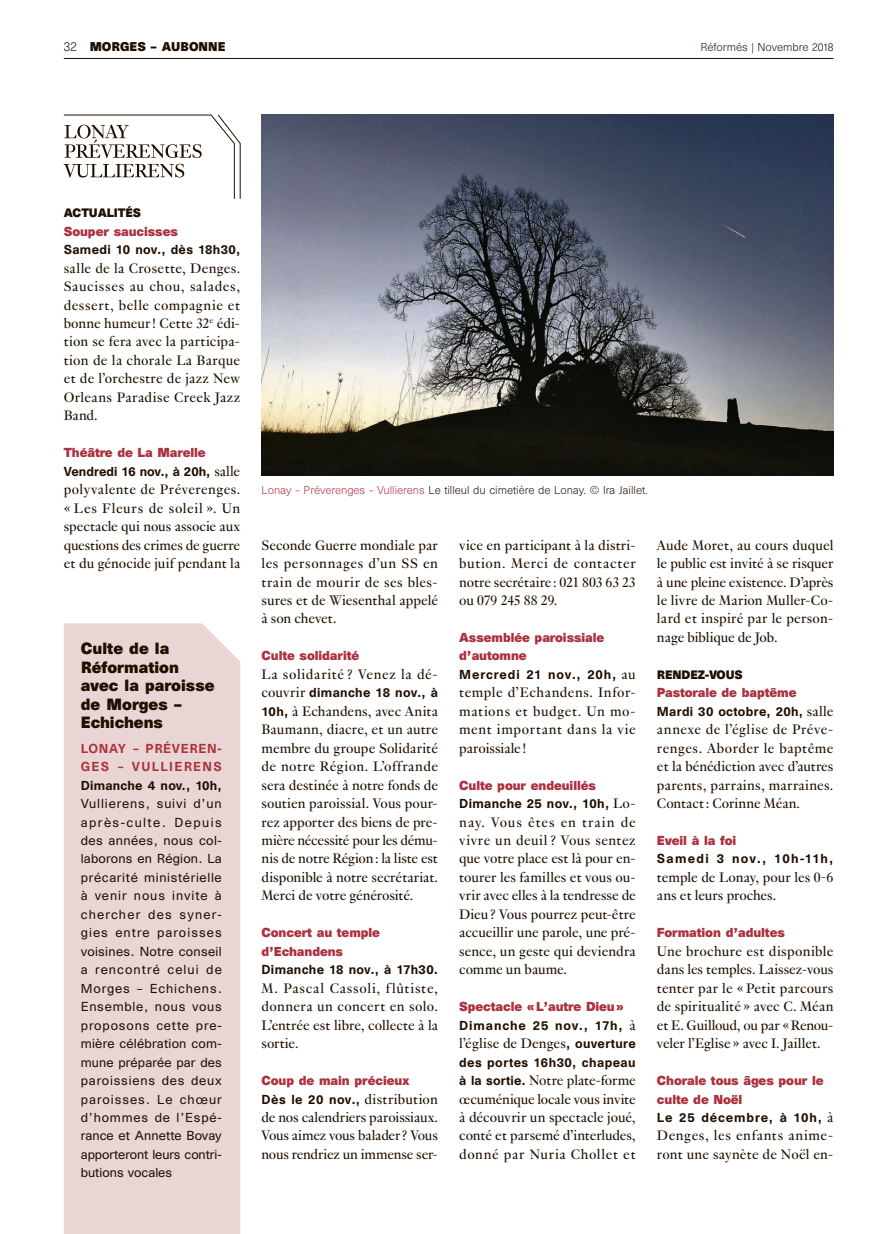
<style>
.page{position:relative;width:893px;height:1234px;background:#fff}
.page>*{position:absolute;margin:0;border:0;box-sizing:border-box;transform-origin:0 0}
.REF_Texte_indd{font:15px/18.5px "Genath";letter-spacing:.005em;color:#200e00;text-align:justify}
.REF_Titre-encadre_in{font:700 15px/18.5px "Unica SB";color:#200e00}
.REF_Texte_indd-2{font:15px/18.5px "Genath";letter-spacing:.03em;color:#200e00}
.REF_Texte_indd-3{font:15px "Genath";letter-spacing:.04em;color:#200e00}
.REF_Texte-encadre_in{font:12px/18.5px "Unica SB";letter-spacing:-.005em;color:#200e00;text-align:justify}
.REF_P2_Titre_indd{font:700 12px/18.5px "Unica SB";letter-spacing:-.01em;color:#ab313f}
.REF_Texte_indd-4{font:500 12px "Unica SB";letter-spacing:.03em;color:#200e00}
.REF_Texte_indd-5{font:500 12px "Unica SB";letter-spacing:.075em;color:#200e00}
.REF_Texte_indd-6{font:500 12px "Unica SB";color:#200e00}
.REF_Texte_indd-7{font:500 12px "Unica SB";letter-spacing:.07em;color:#200e00}
.REF_Texte_indd-8{font:500 12px "Unica SB";letter-spacing:.105em;color:#200e00}
.t1{font:700 11.7px "Unica SB";color:#200e00}
.REF_P2_Rubriques_ind{font:700 11.25px "Unica SB";letter-spacing:-.01em;color:#200e00}
.REF_legendes_copyrig{font:300 10.5px "Unica SB";color:#200e00}
.s1{font-weight:300;font-size:12px}
.s2{font-family:"Genath";font-weight:400;font-size:15px}
.s3{font-weight:500;color:#ab313f}
.s4{font-weight:500}
.s5{color:#ab313f}
.s6{font-family:"Unica SB";font-weight:500;font-size:12px}
</style>
<div class="page">
<svg style="left:63px;top:114px;width:178px;height:85px"></svg>
<div style="left:64px;top:623px;width:176px;height:610px;background:#e9d6d4"></div>
<img style="left:261px;top:115px;width:572px;height:360px">
<hr style="left:64px;top:58px;width:769px;height:1px;background:#200e00">
<p class="t1" style="left:64px;top:39px;width:163px"><span class="s1">32</span> MORGES – AUBONNE</p>
<p class="REF_legendes_copyrig" style="left:700px;top:41px;width:134px">Réformés | Novembre 2018</p>
<p class="REF_P2_Rubriques_ind" style="left:64px;top:206px;width:79px">ACTUALITÉS</p>
<p class="REF_P2_Titre_indd" style="left:64px;top:223px;width:116px">Souper saucisses</p>
<p class="REF_Texte_indd-4" style="left:64px;top:242px;width:178px">Samedi 10 nov., dès 18h30,</p>
<p class="REF_Texte_indd" style="left:64px;top:257px;width:178px">salle de la Crosette, Denges.<br>Saucisses au chou, salades, dessert, belle compagnie et bonne humeur ! Cette 32<sup>e</sup> édi&shy;tion se fera avec la participa&shy;tion de la chorale La Barque et de l’orchestre de jazz New Orleans Paradise Creek Jazz Band.</p>
<p class="REF_P2_Titre_indd" style="left:64px;top:444px;width:143px">Théâtre de La Marelle</p>
<p class="REF_Texte_indd-6" style="left:64px;top:463px;width:178px">Vendredi 16 nov., à 20h, <span class="s2">salle</span></p>
<p class="REF_Texte_indd" style="left:64px;top:479px;width:178px">polyvalente de Préverenges. « Les Fleurs de soleil ». Un spectacle qui nous associe aux questions des crimes de guerre et du génocide juif pendant la</p>
<p class="REF_Titre-encadre_in" style="left:81px;top:641px;width:135px">Culte de la<br>Réformation avec la paroisse de Morges –<br>Echichens</p>
<p class="REF_Texte-encadre_in" style="left:81px;top:739px;width:143px"><span class="s3">LONAY – PRÉVEREN-GES – VULLIERENS </span><span class="s4">Dimanche 4 nov., 10h, </span>Vullierens, suivi d’un après-culte. Depuis des années, nous col&shy;laborons en Région. La précarité ministérielle à venir nous invite à chercher des syner&shy;gies entre paroisses voisines. Notre conseil a rencontré celui de Morges – Echichens.<br>Ensemble, nous vous proposons cette pre&shy;mière célébration com&shy;mune préparée par des paroissiens des deux paroisses. Le chœur d’hommes de l’Espé&shy;rance et Annette Bovay apporteront leurs contri&shy;butions vocales</p>
<p class="REF_legendes_copyrig" style="left:261px;top:484px;width:388px"><span class="s5">Lonay – Préverenges – Vullierens</span> Le tilleul du cimetière de Lonay. © Ira Jaillet.</p>
<p class="REF_Texte_indd" style="left:261px;top:534px;width:178px">Seconde Guerre mondiale par les personnages d’un SS en train de mourir de ses bles&shy;sures et de Wiesenthal appelé à son chevet.</p>
<p class="REF_P2_Titre_indd" style="left:261px;top:647px;width:99px">Culte solidarité</p>
<p class="REF_Texte_indd-3" style="left:261px;top:663px;width:178px">La solidarité ? Venez la dé-</p>
<p class="REF_Texte_indd-4" style="left:261px;top:685px;width:178px"><span class="s2">couvrir</span> dimanche 18 nov., à</p>
<p class="REF_Texte_indd" style="left:261px;top:700px;width:178px"><span class="s6">10h,</span> à Echandens, avec Anita Baumann, diacre, et un autre membre du groupe Solidarité de notre Région. L’offrande sera destinée à notre fonds de soutien paroissial. Vous pour&shy;rez apporter des biens de pre&shy;mière nécessité pour les dému&shy;nis de notre Région : la liste est disponible à notre secrétariat.<br>Merci de votre générosité.</p>
<p class="REF_P2_Titre_indd" style="left:261px;top:924px;width:120px">Concert au temple d’Echandens</p>
<p class="REF_Texte_indd-4" style="left:261px;top:962px;width:178px">Dimanche 18 nov., à 17h30.</p>
<p class="REF_Texte_indd" style="left:261px;top:977px;width:178px">M. Pascal Cassoli, flûtiste, donnera un concert en solo.<br>L’entrée est libre, collecte à la sortie.</p>
<p class="REF_P2_Titre_indd" style="left:261px;top:1072px;width:150px">Coup de main précieux</p>
<p class="REF_Texte_indd-4" style="left:261px;top:1091px;width:178px">Dès le 20 nov., <span class="s2">distribution</span></p>
<p class="REF_Texte_indd" style="left:261px;top:1106px;width:178px">de nos calendriers paroissiaux.<br>Vous aimez vous balader ? Vous nous rendriez un immense ser-</p>
<p class="REF_Texte_indd" style="left:459px;top:534px;width:178px">vice en participant à la distri&shy;bution. Merci de contacter notre secrétaire : 021 803 63 23 ou 079 245 88 29.</p>
<p class="REF_P2_Titre_indd" style="left:459px;top:629px;width:147px">Assemblée paroissiale d’automne</p>
<p class="REF_Texte_indd-7" style="left:459px;top:666px;width:178px">Mercredi 21 nov., 20h, <span class="s2">au</span></p>
<p class="REF_Texte_indd" style="left:459px;top:682px;width:178px">temple d’Echandens. Infor&shy;mations et budget. Un mo&shy;ment important dans la vie paroissiale !</p>
<p class="REF_P2_Titre_indd" style="left:459px;top:777px;width:138px">Culte pour endeuillés</p>
<p class="REF_Texte_indd-4" style="left:459px;top:795px;width:178px">Dimanche 25 nov., 10h, <span class="s2">Lo-</span></p>
<p class="REF_Texte_indd" style="left:459px;top:811px;width:178px">nay. Vous êtes en train de vivre un deuil ? Vous sentez que votre place est là pour en&shy;tourer les familles et vous ou&shy;vrir avec elles à la tendresse de Dieu ? Vous pourrez peut-être accueillir une parole, une pré&shy;sence, un geste qui deviendra comme un baume.</p>
<p class="REF_P2_Titre_indd" style="left:459px;top:998px;width:166px">Spectacle «L’autre Dieu»</p>
<p class="REF_Texte_indd-5" style="left:459px;top:1017px;width:178px">Dimanche 25 nov., 17h, <span class="s2">à</span></p>
<p class="REF_Texte_indd" style="left:459px;top:1032px;width:178px">l’église de Denges<span class="s6">, ouverture</span></p>
<p class="REF_Texte_indd-4" style="left:459px;top:1054px;width:178px">des portes 16h30, chapeau</p>
<p class="REF_Texte_indd" style="left:459px;top:1069px;width:178px"><span class="s6">à la sortie.</span> Notre plate-forme œcuménique locale vous invite à découvrir un spectacle joué, conté et parsemé d’interludes, donné par Nuria Chollet et</p>
<p class="REF_Texte_indd" style="left:657px;top:534px;width:178px">Aude Moret, au cours duquel le public est invité à se risquer à une pleine existence. D’après le livre de Marion Muller-Co&shy;lard et inspiré par le person&shy;nage biblique de Job.</p>
<p class="REF_P2_Rubriques_ind" style="left:657px;top:667px;width:87px">RENDEZ-VOUS</p>
<p class="REF_P2_Titre_indd" style="left:657px;top:684px;width:141px">Pastorale de baptême</p>
<p class="REF_Texte_indd-4" style="left:657px;top:703px;width:178px">Mardi 30 octobre, 20h, <span class="s2">salle</span></p>
<p class="REF_Texte_indd" style="left:657px;top:719px;width:178px">annexe de l’église de Préve&shy;renges. Aborder le baptême et la bénédiction avec d’autres parents, parrains, marraines.<br>Contact : Corinne Méan.</p>
<p class="REF_P2_Titre_indd" style="left:657px;top:832px;width:81px">Eveil à la foi</p>
<p class="REF_Texte_indd-8" style="left:657px;top:851px;width:178px">Samedi 3 nov., 10h-11h,</p>
<p class="REF_Texte_indd" style="left:657px;top:866px;width:178px">temple de Lonay, pour les 0-6 ans et leurs proches.</p>
<p class="REF_P2_Titre_indd" style="left:657px;top:924px;width:129px">Formation d’adultes</p>
<p class="REF_Texte_indd" style="left:657px;top:940px;width:178px">Une brochure est disponible dans les temples. Laissez-vous tenter par le « Petit parcours de spiritualité » avec C. Méan et E. Guilloud, ou par « Renou&shy;veler l’Eglise » avec I. Jaillet.</p>
<p class="REF_P2_Titre_indd" style="left:657px;top:1072px;width:168px">Chorale tous âges pour le culte de Noël</p>
<p class="REF_Texte_indd-5" style="left:657px;top:1109px;width:178px">Le 25 décembre, à 10h, <span class="s2">à</span></p>
<p class="REF_Texte_indd-2" style="left:657px;top:1125px;width:178px">Denges, les enfants anime&shy;ront une saynète de Noël en-</p>
</div>
